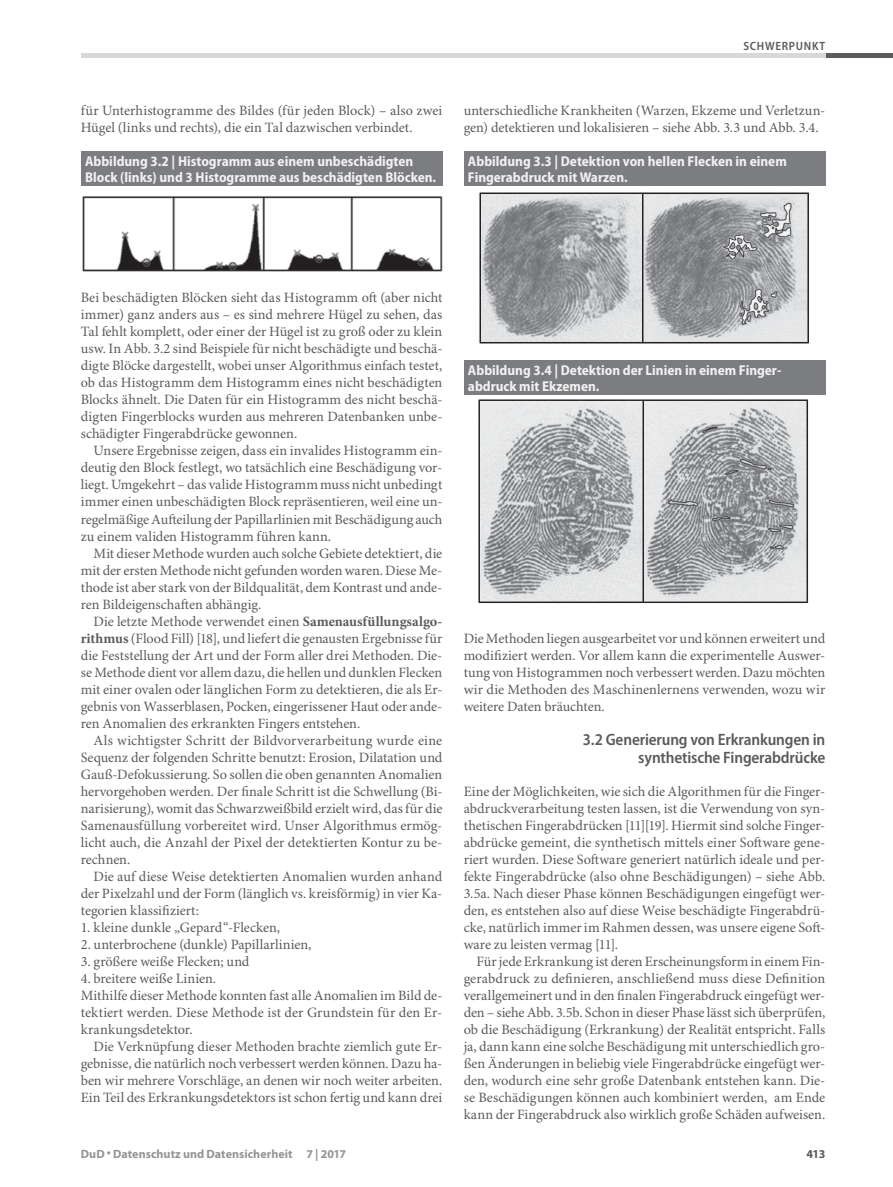
<style>
.page{position:relative;width:893px;height:1187px;background:#fff}
.page>*{position:absolute;margin:0;border:0;box-sizing:border-box;transform-origin:0 0}
.t1{font:600 semi-condensed 16.5px/18px "Myriad Pro";letter-spacing:-.01em;color:#5a5b5d;text-align:right}
.t2{font:14.25px/17px "Minion Pro";letter-spacing:-.005em;color:#5a5b5d;text-align:justify}
.t3{font:700 semi-condensed 14.25px/15.8px "Myriad Pro";color:#f1f1f2}
.t4{font:700 12px "Myriad Pro";letter-spacing:.005em;color:#929497}
.t5{font:600 semi-condensed 12px "Myriad Pro";letter-spacing:.06em;color:#5a5b5d}
.t6{font:700 12px "Myriad Pro";color:#5a5b5d}
.s1{font-weight:700}
</style>
<div class="page">
<div style="left:81px;top:151px;width:361px;height:35px;background:#7c7d80"></div>
<img style="left:82px;top:196px;width:360px;height:76px">
<div style="left:463px;top:151px;width:362px;height:35px;background:#7c7d80"></div>
<img style="left:478px;top:192px;width:331px;height:152px">
<div style="left:463px;top:360px;width:362px;height:35px;background:#7c7d80"></div>
<img style="left:478px;top:399px;width:331px;height:205px">
<div style="left:825px;top:53px;width:67px;height:5px;background:#5a5b5d"></div>
<div style="left:81px;top:53px;width:744px;height:5px;background:#d7d8da"></div>
<p class="t5" style="left:743px;top:41px;width:83px">SCHWERPUNKT</p>
<p class="t2" style="left:81px;top:103px;width:363px">für Unterhistogramme des Bildes (für jeden Block) – also zwei<br>Hügel (links und rechts), die ein Tal dazwischen verbindet.</p>
<p class="t3" style="left:85px;top:154px;width:352px">Abbildung 3.2 | Histogramm aus einem unbeschädigten<br>Block (links) und 3 Histogramme aus beschädigten Blöcken.</p>
<p class="t2" style="left:463px;top:103px;width:363px">unterschiedliche Krankheiten (Warzen, Ekzeme und Verletzun&shy;gen) detektieren und lokalisieren – siehe Abb. 3.3 und Abb. 3.4.</p>
<p class="t3" style="left:468px;top:154px;width:320px">Abbildung 3.3 | Detektion von hellen Flecken in einem<br>Fingerabdruck mit Warzen.</p>
<p class="t2" style="left:81px;top:290px;width:363px">Bei beschädigten Blöcken sieht das Histogramm oft (aber nicht immer) ganz anders aus – es sind mehrere Hügel zu sehen, das Tal fehlt komplett, oder einer der Hügel ist zu groß oder zu klein usw. In Abb. 3.2 sind Beispiele für nicht beschädigte und beschä&shy;digte Blöcke dargestellt, wobei unser Algorithmus einfach testet, ob das Histogramm dem Histogramm eines nicht beschädigten Blocks ähnelt. Die Daten für ein Histogramm des nicht beschä&shy;digten Fingerblocks wurden aus mehreren Datenbanken unbe&shy;schädigter Fingerabdrücke gewonnen.</p>
<p class="t2" style="left:81px;top:443px;width:363px;text-indent:13px">Unsere Ergebnisse zeigen, dass ein invalides Histogramm ein&shy;deutig den Block festlegt, wo tatsächlich eine Beschädigung vor&shy;liegt. Umgekehrt – das valide Histogramm muss nicht unbedingt immer einen unbeschädigten Block repräsentieren, weil eine un&shy;regelmäßige Aufteilung der Papillarlinien mit Beschädigung auch zu einem validen Histogramm führen kann.</p>
<p class="t2" style="left:81px;top:545px;width:363px;text-indent:13px">Mit dieser Methode wurden auch solche Gebiete detektiert, die mit der ersten Methode nicht gefunden worden waren. Diese Me&shy;thode ist aber stark von der Bildqualität, dem Kontrast und ande&shy;ren Bildeigenschaften abhängig.</p>
<p class="t2" style="left:81px;top:614px;width:363px;text-indent:13px">Die letzte Methode verwendet einen <span class="s1">Samenausfüllungsalgo&shy;rithmus</span> (Flood Fill) [18], und liefert die genausten Ergebnisse für die Feststellung der Art und der Form aller drei Methoden. Die&shy;se Methode dient vor allem dazu, die hellen und dunklen Flecken mit einer ovalen oder länglichen Form zu detektieren, die als Er&shy;gebnis von Wasserblasen, Pocken, eingerissener Haut oder ande&shy;ren Anomalien des erkrankten Fingers entstehen.</p>
<p class="t2" style="left:81px;top:733px;width:363px;text-indent:13px">Als wichtigster Schritt der Bildvorverarbeitung wurde eine Sequenz der folgenden Schritte benutzt: Erosion, Dilatation und Gauß-Defokussierung. So sollen die oben genannten Anomalien hervorgehoben werden. Der finale Schritt ist die Schwellung (Bi&shy;narisierung), womit das Schwarzweißbild erzielt wird, das für die Samenausfüllung vorbereitet wird. Unser Algorithmus ermög&shy;licht auch, die Anzahl der Pixel der detektierten Kontur zu be&shy;rechnen.</p>
<p class="t2" style="left:81px;top:869px;width:363px;text-indent:13px">Die auf diese Weise detektierten Anomalien wurden anhand der Pixelzahl und der Form (länglich vs. kreisförmig) in vier Ka&shy;tegorien klassifiziert:</p>
<p class="t2" style="left:81px;top:920px;width:201px">1. kleine dunkle „Gepard“-Flecken,</p>
<p class="t2" style="left:81px;top:937px;width:232px">2. unterbrochene (dunkle) Papillarlinien,</p>
<p class="t2" style="left:81px;top:954px;width:170px">3. größere weiße Flecken; und</p>
<p class="t2" style="left:81px;top:971px;width:363px;text-align:left">4. breitere weiße Linien.<br>Mithilfe dieser Methode konnten fast alle Anomalien im Bild de&shy;tektiert werden. Diese Methode ist der Grundstein für den Er&shy;krankungsdetektor.</p>
<p class="t2" style="left:81px;top:1039px;width:363px;text-indent:13px">Die Verknüpfung dieser Methoden brachte ziemlich gute Er&shy;gebnisse, die natürlich noch verbessert werden können. Dazu ha&shy;ben wir mehrere Vorschläge, an denen wir noch weiter arbeiten.<br>Ein Teil des Erkrankungsdetektors ist schon fertig und kann drei</p>
<p class="t3" style="left:468px;top:363px;width:315px">Abbildung 3.4 | Detektion der Linien in einem Finger&shy;abdruck mit Ekzemen.</p>
<p class="t2" style="left:463px;top:630px;width:363px">Die Methoden liegen ausgearbeitet vor und können erweitert und modifiziert werden. Vor allem kann die experimentelle Auswer&shy;tung von Histogrammen noch verbessert werden. Dazu möchten wir die Methoden des Maschinenlernens verwenden, wozu wir weitere Daten bräuchten.</p>
<p class="t1" style="left:583px;top:731px;width:244px">3.2 Generierung von Erkrankungen in synthetische Fingerabdrücke</p>
<p class="t2" style="left:463px;top:783px;width:363px">Eine der Möglichkeiten, wie sich die Algorithmen für die Finger&shy;abdruckverarbeitung testen lassen, ist die Verwendung von syn&shy;thetischen Fingerabdrücken [11][19]. Hiermit sind solche Finger&shy;abdrücke gemeint, die synthetisch mittels einer Software gene&shy;riert wurden. Diese Software generiert natürlich ideale und per&shy;fekte Fingerabdrücke (also ohne Beschädigungen) – siehe Abb.<br>3.5a. Nach dieser Phase können Beschädigungen eingefügt wer&shy;den, es entstehen also auf diese Weise beschädigte Fingerabdrü&shy;cke, natürlich immer im Rahmen dessen, was unsere eigene Soft&shy;ware zu leisten vermag [11].</p>
<p class="t2" style="left:463px;top:954px;width:363px;text-indent:13px">Für jede Erkrankung ist deren Erscheinungsform in einem Fin&shy;gerabdruck zu definieren, anschließend muss diese Definition verallgemeinert und in den finalen Fingerabdruck eingefügt wer&shy;den – siehe Abb. 3.5b. Schon in dieser Phase lässt sich überprüfen, ob die Beschädigung (Erkrankung) der Realität entspricht. Falls ja, dann kann eine solche Beschädigung mit unterschiedlich gro&shy;ßen Änderungen in beliebig viele Fingerabdrücke eingefügt wer&shy;den, wodurch eine sehr große Datenbank entstehen kann. Die&shy;se Beschädigungen können auch kombiniert werden, am Ende kann der Fingerabdruck also wirklich große Schäden aufweisen.</p>
<p class="t4" style="left:81px;top:1149px;width:267px">DuD • Datenschutz und Datensicherheit 7 | 2017</p>
<p class="t6" style="left:806px;top:1149px;width:20px">413</p>
</div>
